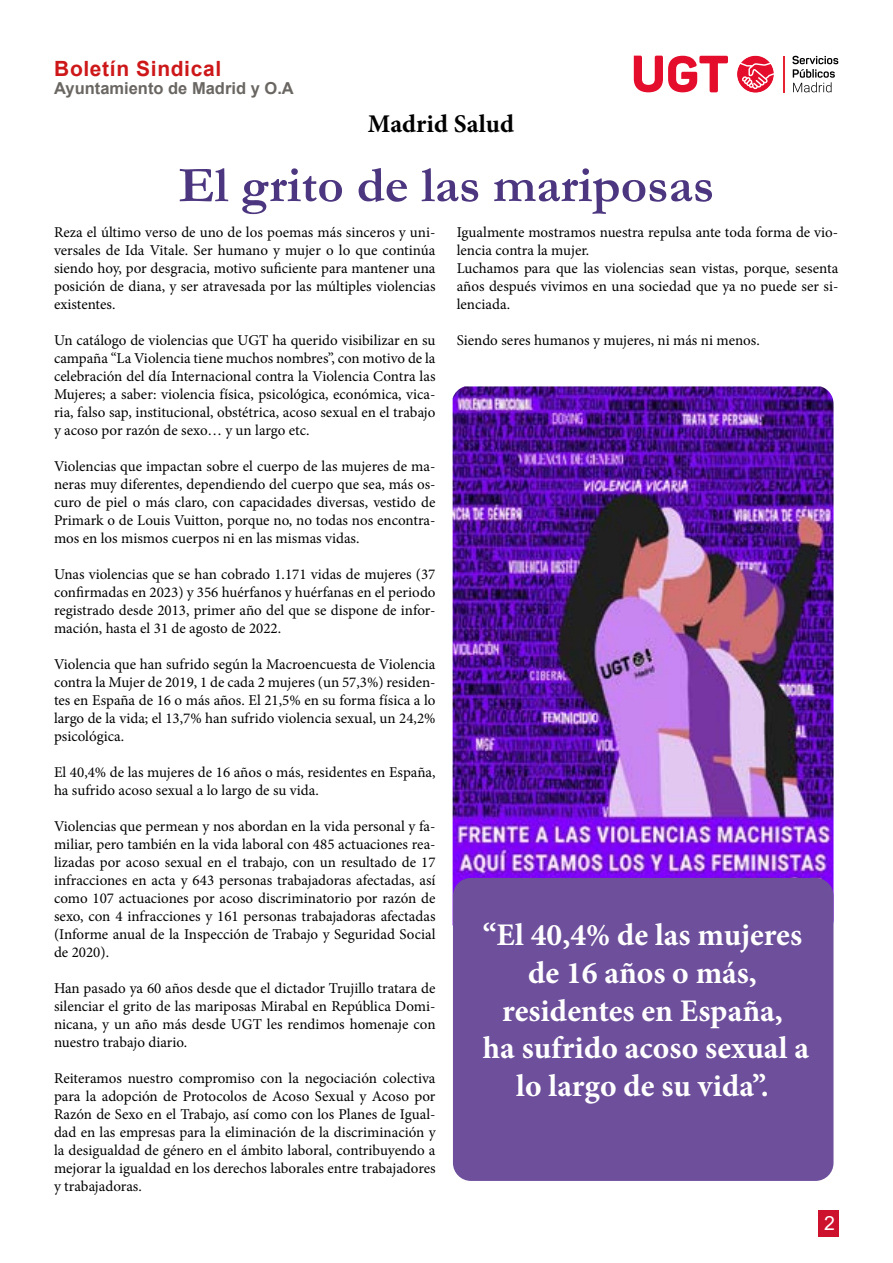
<style>
.page{position:relative;width:893px;height:1263px;background:#fff}
.page>*{position:absolute;margin:0;border:0;box-sizing:border-box;transform-origin:0 0}
.t1{font:700 51px "Garamond";color:#4c367f}
.t2{font:700 31.5px/37.8px "Minion Pro";color:#fff;text-align:center}
.t3{font:700 25.5px "Minion Pro";color:#000}
.t4{font:700 21px "Arial";letter-spacing:.03em;color:#cd1719}
.t5{font:19.5px "Arial";color:#fff}
.t6{font:700 16.5px "Arial";color:#6a6763}
.t7{font:15px/18px "Minion Pro";color:#000;text-align:justify}
</style>
<div class="page">
<div style="left:818px;top:1210px;width:21px;height:26px;background:#cd122d"></div>
<img style="left:453px;top:386px;width:380px;height:506px">
<svg style="left:634px;top:56px;width:94px;height:36px"></svg>
<svg style="left:737px;top:55px;width:37px;height:38px"></svg>
<hr style="left:783px;top:56px;width:1px;height:36px;background:#e62330">
<svg style="left:792px;top:56px;width:46px;height:36px"></svg>
<div style="left:453px;top:878px;width:380px;height:303px;background:#6d4f9b;border-radius:18px"></div>
<h3 class="t4" style="left:54px;top:53px;width:168px">Boletín Sindical</h3>
<p class="t6" style="left:54px;top:76px;width:241px">Ayuntamiento de Madrid y O.A</p>
<h3 class="t3" style="left:368px;top:106px;width:148px">Madrid Salud</h3>
<h1 class="t1" style="left:179px;top:151px;width:537px">El grito de las mariposas</h1>
<p class="t7" style="left:54px;top:223px;width:383px">Reza el último verso de uno de los poemas más sinceros y uni&shy;versales de Ida Vitale. Ser humano y mujer o lo que continúa siendo hoy, por desgracia, motivo suficiente para mantener una posición de diana, y ser atravesada por las múltiples violencias existentes.</p>
<p class="t7" style="left:54px;top:331px;width:383px">Un catálogo de violencias que UGT ha querido visibilizar en su campaña “La Violencia tiene muchos nombres”, con motivo de la celebración del día Internacional contra la Violencia Contra las Mujeres; a saber: violencia física, psicológica, económica, vica&shy;ria, falso sap, institucional, obstétrica, acoso sexual en el trabajo y acoso por razón de sexo… y un largo etc.</p>
<p class="t7" style="left:54px;top:457px;width:383px">Violencias que impactan sobre el cuerpo de las mujeres de ma&shy;neras muy diferentes, dependiendo del cuerpo que sea, más os&shy;curo de piel o más claro, con capacidades diversas, vestido de Primark o de Louis Vuitton, porque no, no todas nos encontra&shy;mos en los mismos cuerpos ni en las mismas vidas.</p>
<p class="t7" style="left:54px;top:565px;width:383px">Unas violencias que se han cobrado 1.171 vidas de mujeres (37 confirmadas en 2023) y 356 huérfanos y huérfanas en el periodo registrado desde 2013, primer año del que se dispone de infor&shy;mación, hasta el 31 de agosto de 2022.</p>
<p class="t7" style="left:54px;top:655px;width:383px">Violencia que han sufrido según la Macroencuesta de Violencia contra la Mujer de 2019, 1 de cada 2 mujeres (un 57,3%) residen&shy;tes en España de 16 o más años. El 21,5% en su forma física a lo largo de la vida; el 13,7% han sufrido violencia sexual, un 24,2% psicológica.</p>
<p class="t7" style="left:54px;top:763px;width:383px">El 40,4% de las mujeres de 16 años o más, residentes en España, ha sufrido acoso sexual a lo largo de su vida.</p>
<p class="t7" style="left:54px;top:817px;width:383px">Violencias que permean y nos abordan en la vida personal y fa&shy;miliar, pero también en la vida laboral con 485 actuaciones rea&shy;lizadas por acoso sexual en el trabajo, con un resultado de 17 infracciones en acta y 643 personas trabajadoras afectadas, así como 107 actuaciones por acoso discriminatorio por razón de sexo, con 4 infracciones y 161 personas trabajadoras afectadas (Informe anual de la Inspección de Trabajo y Seguridad Social de 2020).</p>
<p class="t7" style="left:54px;top:979px;width:383px">Han pasado ya 60 años desde que el dictador Trujillo tratara de silenciar el grito de las mariposas Mirabal en República Domi&shy;nicana, y un año más desde UGT les rendimos homenaje con nuestro trabajo diario.</p>
<p class="t7" style="left:54px;top:1069px;width:383px">Reiteramos nuestro compromiso con la negociación colectiva para la adopción de Protocolos de Acoso Sexual y Acoso por Razón de Sexo en el Trabajo, así como con los Planes de Igual&shy;dad en las empresas para la eliminación de la discriminación y la desigualdad de género en el ámbito laboral, contribuyendo a mejorar la igualdad en los derechos laborales entre trabajadores y trabajadoras.</p>
<p class="t7" style="left:457px;top:223px;width:383px;text-align:left">Igualmente mostramos nuestra repulsa ante toda forma de vio&shy;lencia contra la mujer.<br>Luchamos para que las violencias sean vistas, porque, sesenta años después vivimos en una sociedad que ya no puede ser si&shy;lenciada.</p>
<p class="t7" style="left:457px;top:331px;width:304px">Siendo seres humanos y mujeres, ni más ni menos.</p>
<h2 class="t2" style="left:483px;top:915px;width:328px">“El 40,4% de las mujeres de 16 años o más, residentes en España,<br>ha sufrido acoso sexual a lo largo de su vida”.</h2>
<h3 class="t5" style="left:824px;top:1209px;width:12px">2</h3>
</div>
